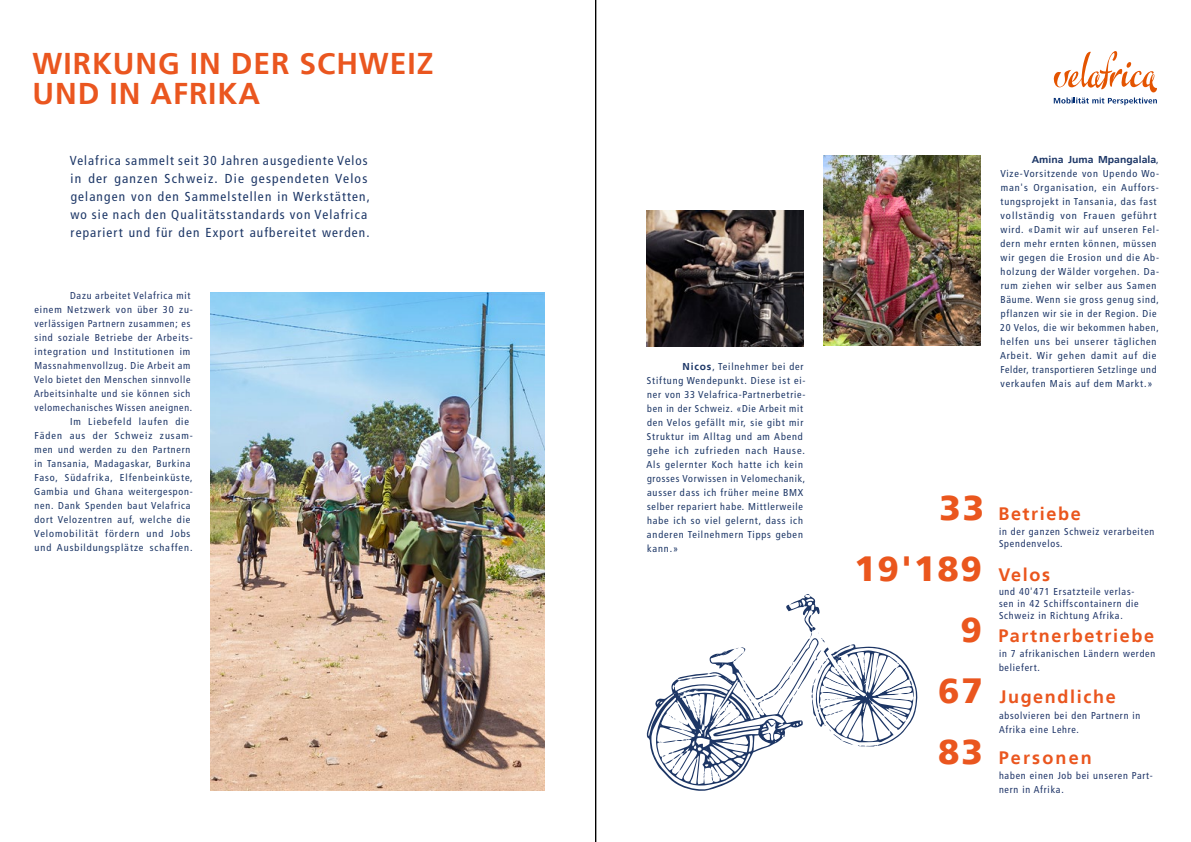
<style>
.page{position:relative;width:1191px;height:842px;background:#fff}
.page>*{position:absolute;margin:0;border:0;box-sizing:border-box;transform-origin:0 0}
.t1{font:900 35px "Frutiger LT";color:#ea561d}
.t2{font:700 30px/30px "Frutiger LT";letter-spacing:.03em;color:#ea561f}
.t3{font:700 18px "Frutiger LT";letter-spacing:.09em;color:#ea561d}
.t4{font:700 18px "Frutiger LT";letter-spacing:.09em;color:#ea561f}
.t5{font:700 18px "Frutiger LT";letter-spacing:.12em;color:#ea561f}
.t6{font:condensed 13px/18px "Frutiger LT";letter-spacing:.085em;color:#1d3767}
.t7{font:condensed 10px/14px "Frutiger LT";letter-spacing:.085em;color:#1d3767}
.t8{font:condensed 10px/14px "Frutiger LT";letter-spacing:.08em;color:#203669}
.t9{font:condensed 10px/14px "Frutiger LT";letter-spacing:.085em;color:#1d3767;scale:1.04 1}
.s1{font-weight:700;font-stretch:normal}
.s2{font-weight:900;font-size:35px}
.s3{font-weight:700;font-size:18px}
</style>
<div class="page">
<img style="left:823px;top:156px;width:157px;height:189px">
<svg style="left:1053px;top:51px;width:104px;height:54px"></svg>
<img style="left:646px;top:210px;width:157px;height:137px">
<svg style="left:647px;top:594px;width:270px;height:197px"></svg>
<img style="left:211px;top:292px;width:333px;height:499px">
<hr style="left:595px;top:0;width:1px;height:842px;background:#000">
<h2 class="t2" style="left:33px;top:48px;width:402px">WIRKUNG IN DER SCHWEIZ<br>UND IN AFRIKA</h2>
<p class="t6" style="left:70px;top:152px;width:302px">Velafrica sammelt seit 30 Jahren ausgediente Velos in der ganzen Schweiz. Die gespendeten Velos gelangen von den Sammelstellen in Werkstätten, wo sie nach den Qualitätsstandards von Velafrica repariert und für den Export aufbereitet werden.</p>
<p class="t8" style="left:34px;top:289px;width:160px;text-indent:36px">Dazu arbeitet Velafrica mit einem Netzwerk von über 30 zu&shy;verlässigen Partnern zusammen; es sind soziale Betriebe der Arbeits&shy;integration und Institutionen im Massnahmenvollzug. Die Arbeit am Velo bietet den Menschen sinnvolle Arbeitsinhalte und sie können sich velomechanisches Wissen aneignen.</p>
<p class="t7" style="left:34px;top:415px;width:160px;text-indent:36px">Im Liebefeld laufen die<br>Fäden aus der Schweiz zusam&shy;men und werden zu den Partnern in Tansania, Madagaskar, Burkina<br>Faso, Südafrika, Elfenbeinküste,<br>Gambia und Ghana weitergespon&shy;nen. Dank Spenden baut Velafrica dort Velozentren auf, welche die<br>Velomobilität fördern und Jobs und Ausbildungsplätze schaffen.</p>
<p class="t7" style="left:646px;top:360px;width:160px;text-indent:36px"><span class="s1">Nicos</span>, Teilnehmer bei der<br>Stiftung Wendepunkt. Diese ist ei&shy;ner von 33 Velafrica-Partnerbetrie&shy;ben in der Schweiz. «Die Arbeit mit den Velos gefällt mir, sie gibt mir<br>Struktur im Alltag und am Abend gehe ich zufrieden nach Hause.<br>Als gelernter Koch hatte ich kein grosses Vorwissen in Velomechanik, ausser dass ich früher meine BMX selber repariert habe. Mittlerweile habe ich so viel gelernt, dass ich anderen Teilnehmern Tipps geben kann.»</p>
<p class="t9" style="left:1000px;top:153px;width:154px;text-indent:32px"><span class="s1">Amina Juma Mpangalala</span>,<br>Vize-Vorsitzende von Upendo Wo&shy;man's Organisation, ein Auffors&shy;tungsprojekt in Tansania, das fast vollständig von Frauen geführt wird. «Damit wir auf unseren Fel&shy;dern mehr ernten können, müssen wir gegen die Erosion und die Ab&shy;holzung der Wälder vorgehen. Da&shy;rum ziehen wir selber aus Samen<br>Bäume. Wenn sie gross genug sind, pflanzen wir sie in der Region. Die<br>20 Velos, die wir bekommen haben, helfen uns bei unserer täglichen<br>Arbeit. Wir gehen damit auf die<br>Felder, transportieren Setzlinge und verkaufen Mais auf dem Markt.»</p>
<h3 class="t3" style="left:939px;top:503px;width:143px"><span class="s2">33</span> Betriebe</h3>
<h1 class="t1" style="left:854px;top:547px;width:197px">19'189 <span class="s3">Velos</span></h1>
<h3 class="t3" style="left:960px;top:625px;width:195px"><span class="s2">9</span> Partnerbetriebe</h3>
<h3 class="t4" style="left:938px;top:686px;width:179px"><span class="s2">67</span> Jugendliche</h3>
<h3 class="t5" style="left:938px;top:747px;width:155px"><span class="s2">83</span> Personen</h3>
<p class="t8" style="left:999px;top:526px;width:157px;line-height:12px">in der ganzen Schweiz verarbeiten<br>Spendenvelos.</p>
<p class="t8" style="left:999px;top:586px;width:141px;line-height:12px">und 40'471 Ersatzteile verlas&shy;sen in 42 Schiffscontainern die<br>Schweiz in Richtung Afrika.</p>
<p class="t8" style="left:999px;top:647px;width:158px">in 7 afrikanischen Ländern werden beliefert.</p>
<p class="t8" style="left:999px;top:709px;width:143px">absolvieren bei den Partnern in<br>Afrika eine Lehre.</p>
<p class="t8" style="left:999px;top:769px;width:155px">haben einen Job bei unseren Part&shy;nern in Afrika.</p>
</div>
